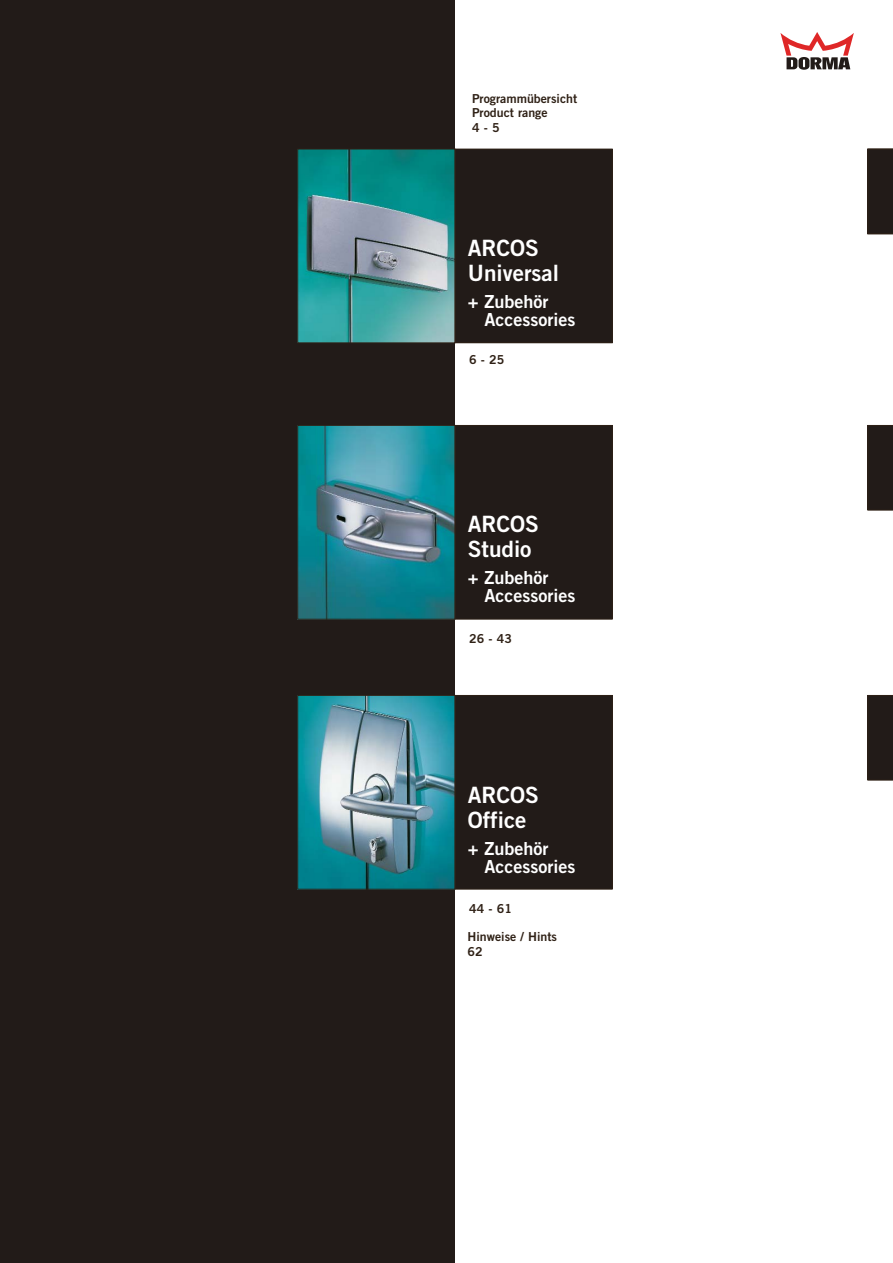
<style>
.page{position:relative;width:893px;height:1263px;background:#fff}
.page>*{position:absolute;margin:0;border:0;box-sizing:border-box;transform-origin:0 0}
.t1{font:22.5px/25.5px "Trade Gothic Bold Two";color:#fff}
.t2{font:18px/18px "Trade Gothic Bold Two";color:#fff}
.t3{font:12.3px/14.9px "Trade Gothic Bold Two";color:#2f2116}
</style>
<div class="page">
<div style="left:0;top:0;width:455px;height:1263px;background:#221b18"></div>
<div style="left:867px;top:149px;width:25px;height:85px;background:#221b18"></div>
<div style="left:867px;top:425px;width:25px;height:85px;background:#221b18"></div>
<div style="left:867px;top:695px;width:25px;height:85px;background:#221b18"></div>
<div style="left:455px;top:425px;width:157px;height:194px;background:#221b18"></div>
<div style="left:455px;top:425px;width:157px;height:194px;border:1px solid #2f2116"></div>
<div style="left:455px;top:149px;width:157px;height:194px;background:#221b18"></div>
<img style="left:299px;top:151px;width:154px;height:190px">
<div style="left:297px;top:149px;width:158px;height:194px;border:1px solid #2f2116"></div>
<div style="left:455px;top:695px;width:157px;height:194px;background:#221b18"></div>
<div style="left:455px;top:695px;width:157px;height:194px;border:1px solid #2f2116"></div>
<img style="left:299px;top:427px;width:154px;height:190px">
<div style="left:297px;top:425px;width:158px;height:194px;border:1px solid #2f2116"></div>
<img style="left:299px;top:697px;width:154px;height:190px">
<div style="left:297px;top:695px;width:158px;height:194px;border:1px solid #2f2116"></div>
<svg style="left:780px;top:32px;width:73px;height:38px"></svg>
<p class="t3" style="left:472px;top:92px;width:107px">Programmübersicht<br>Product range<br>4 - 5</p>
<h1 class="t1" style="left:468px;top:237px;width:93px">ARCOS<br>Universal</h1>
<h2 class="t2" style="left:484px;top:294px;width:92px;text-indent:-17px">+ Zubehör<br>Accessories</h2>
<p class="t3" style="left:469px;top:353px;width:37px">6 - 25</p>
<h1 class="t1" style="left:468px;top:513px;width:73px">ARCOS<br>Studio</h1>
<h2 class="t2" style="left:484px;top:570px;width:92px;text-indent:-17px">+ Zubehör<br>Accessories</h2>
<p class="t3" style="left:469px;top:632px;width:44px">26 - 43</p>
<h1 class="t1" style="left:468px;top:784px;width:73px">ARCOS<br>Office</h1>
<h2 class="t2" style="left:484px;top:841px;width:92px;text-indent:-17px">+ Zubehör<br>Accessories</h2>
<p class="t3" style="left:469px;top:902px;width:44px">44 - 61</p>
<p class="t3" style="left:467px;top:930px;width:91px">Hinweise / Hints<br>62</p>
</div>
